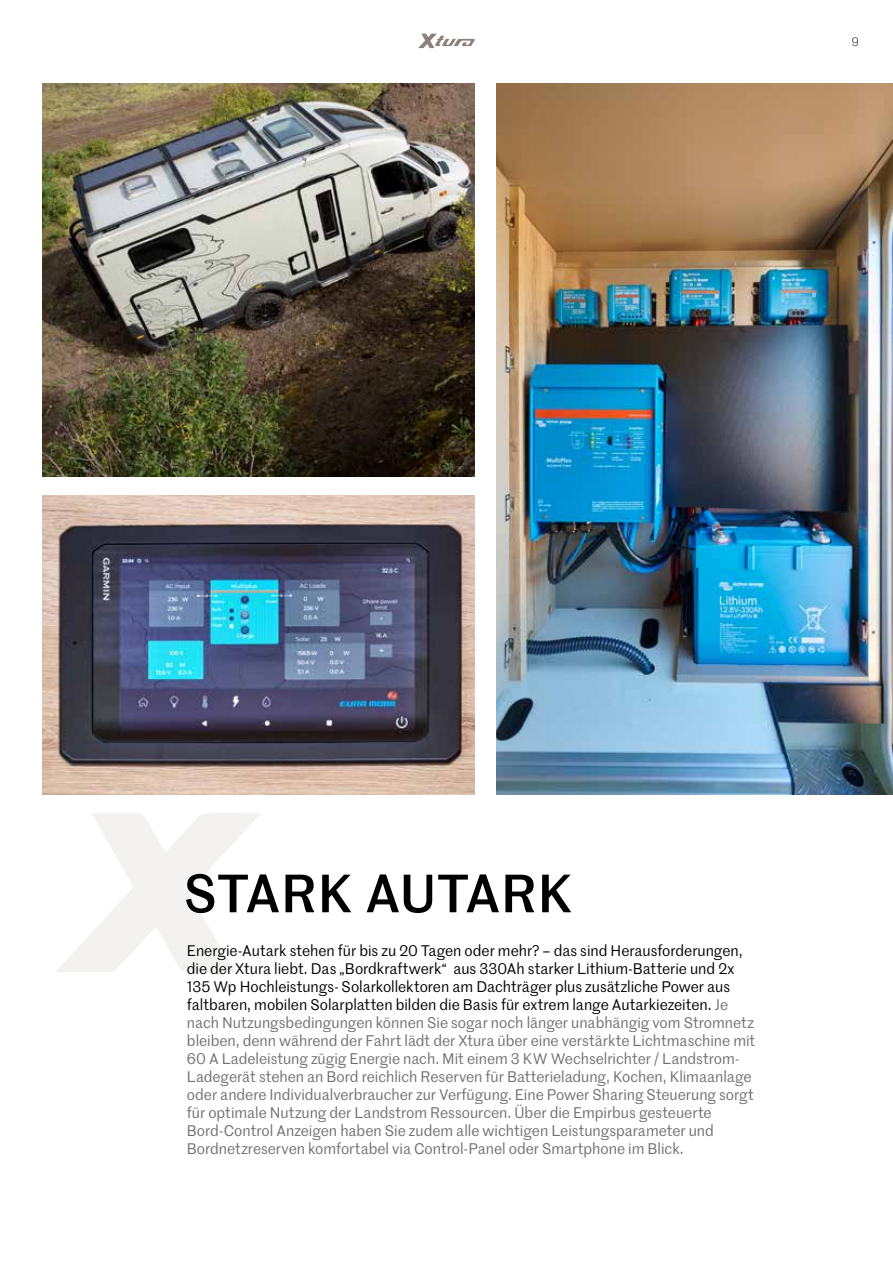
<style>
.page{position:relative;width:893px;height:1263px;background:#fff}
.page>*{position:absolute;margin:0;border:0;box-sizing:border-box;transform-origin:0 0}
.t1{font:500 52.5px "Marr Sans";letter-spacing:.02em;color:#000}
.t2{font:15px/18px "Marr Sans";color:#706f6f}
.t3{font:300 12px "Marr Sans";color:#000}
.s1{color:#000}
</style>
<div class="page">
<img style="left:497px;top:84px;width:396px;height:710px">
<svg style="left:418px;top:34px;width:57px;height:14px"></svg>
<svg style="left:56px;top:813px;width:204px;height:159px"></svg>
<img style="left:43px;top:84px;width:432px;height:392px">
<img style="left:43px;top:495px;width:432px;height:299px">
<p class="t3" style="left:852px;top:33px;width:9px">9</p>
<h1 class="t1" style="left:184px;top:855px;width:390px">STARK AUTARK</h1>
<p class="t2" style="left:187px;top:941px;width:570px"><span class="s1">Energie-Autark stehen für bis zu 20 Tagen oder mehr? – das sind Herausforderungen, die der Xtura liebt. Das „Bordkraftwerk“ aus 330Ah starker Lithium-Batterie und 2x 135 Wp Hochleistungs- Solarkollektoren am Dachträger plus zusätzliche Power aus faltbaren, mobilen Solarplatten bilden die Basis für extrem lange Autarkiezeiten.</span> Je nach Nutzungsbedingungen können Sie sogar noch länger unabhängig vom Stromnetz bleiben, denn während der Fahrt lädt der Xtura über eine verstärkte Lichtmaschine mit 60 A Ladeleistung zügig Energie nach. Mit einem 3 KW Wechselrichter / Landstrom-Ladegerät stehen an Bord reichlich Reserven für Batterieladung, Kochen, Klimaanlage oder andere Individualverbraucher zur Verfügung. Eine Power Sharing Steuerung sorgt für optimale Nutzung der Landstrom Ressourcen. Über die Empirbus gesteuerte Bord-Control Anzeigen haben Sie zudem alle wichtigen Leistungsparameter und Bordnetzreserven komfortabel via Control-Panel oder Smartphone im Blick.</p>
</div>
